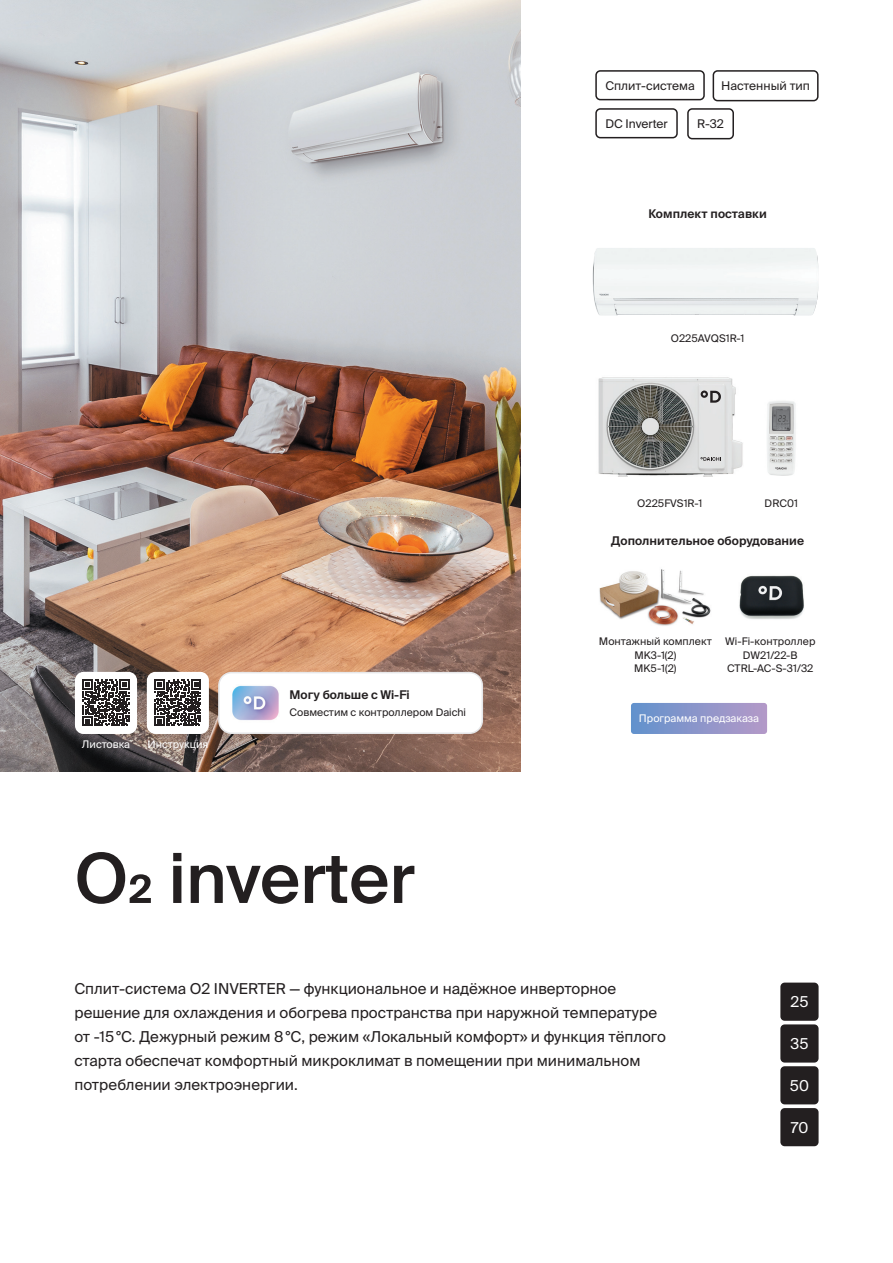
<style>
.page{position:relative;width:893px;height:1263px;background:#fff}
.page>*{position:absolute;margin:0;border:0;box-sizing:border-box;transform-origin:0 0}
.t1{font:500 69px "Suisse Intl";color:#231f20}
.t2{font:15px/24px "Suisse Intl";color:#231f20}
.t3{font:15px "Suisse Intl";color:#fff}
.Table_title{font:600 12px "Suisse Intl";letter-spacing:.005em;color:#231f20}
.t4{font:12px "Suisse Intl";color:#231f20}
.Picture_sign{font:10.5px/13.5px "Suisse Intl";color:#231f20;text-align:center}
.t5{font:10.5px "Suisse Intl";color:#fff}
</style>
<div class="page">
<img style="left:0;top:0;width:520px;height:771px">
<img style="left:593px;top:248px;width:39px;height:68px">
<img style="left:599px;top:569px;width:112px;height:57px">
<div style="left:219px;top:673px;width:263px;height:60px;background:#fff;border-radius:13px"></div>
<div style="left:218px;top:672px;width:265px;height:62px;border:2px solid #e6e7e9;border-radius:13px"></div>
<img style="left:232px;top:685px;width:47px;height:35px">
<div style="left:595px;top:70px;width:110px;height:30px;border:2px solid #231f20;border-radius:4px"></div>
<div style="left:780px;top:982px;width:39px;height:39px;background:#231f20;border-radius:4px"></div>
<div style="left:780px;top:1024px;width:39px;height:38px;background:#231f20;border-radius:4px"></div>
<div style="left:780px;top:1066px;width:39px;height:38px;background:#231f20;border-radius:4px"></div>
<div style="left:780px;top:1108px;width:39px;height:38px;background:#231f20;border-radius:4px"></div>
<div style="left:75px;top:672px;width:62px;height:62px;background:#fff;border-radius:9px"></div>
<svg style="left:83px;top:680px;width:46px;height:46px"></svg>
<div style="left:147px;top:672px;width:62px;height:62px;background:#fff;border-radius:9px"></div>
<svg style="left:155px;top:680px;width:46px;height:46px"></svg>
<img style="left:739px;top:575px;width:65px;height:44px">
<img style="left:767px;top:401px;width:29px;height:75px">
<div style="left:713px;top:70px;width:106px;height:31px;border:2px solid #231f20;border-radius:4px"></div>
<img style="left:598px;top:377px;width:145px;height:100px">
<svg style="left:701px;top:390px;width:20px;height:13px"></svg>
<svg style="left:700px;top:457px;width:21px;height:4px"></svg>
<div style="left:595px;top:108px;width:83px;height:30px;border:2px solid #231f20;border-radius:4px"></div>
<div style="left:687px;top:108px;width:47px;height:31px;border:2px solid #231f20;border-radius:4px"></div>
<svg style="left:631px;top:703px;width:136px;height:31px;background:#8b95ca"></svg>
<p class="t4" style="left:605px;top:78px;width:91px">Сплит-система</p>
<p class="t4" style="left:721px;top:79px;width:90px">Настенный тип</p>
<p class="t4" style="left:605px;top:116px;width:64px">DC Inverter</p>
<p class="t4" style="left:697px;top:117px;width:28px">R-32</p>
<p class="Table_title" style="left:648px;top:207px;width:120px">Комплект поставки</p>
<p class="Picture_sign" style="left:671px;top:331px;width:75px">O225AVQS1R-1</p>
<p class="Picture_sign" style="left:637px;top:496px;width:67px">O225FVS1R-1</p>
<p class="Picture_sign" style="left:765px;top:496px;width:35px">DRC01</p>
<p class="Table_title" style="left:611px;top:534px;width:194px">Дополнительное оборудование</p>
<p class="Table_title" style="left:290px;top:688px;width:121px">Могу больше с Wi-Fi</p>
<p class="t5" style="left:82px;top:738px;width:50px">Листовка</p>
<p class="t5" style="left:147px;top:738px;width:62px">Инструкция</p>
<p class="Picture_sign" style="left:290px;top:705px;width:178px">Совместим с контроллером Daichi</p>
<p class="t1" style="left:74px;top:839px;width:342px">O2 inverter</p>
<p class="Picture_sign" style="left:599px;top:635px;width:114px">Монтажный комплект</p>
<p class="Picture_sign" style="left:634px;top:648px;width:43px">MK3-1(2)</p>
<p class="Picture_sign" style="left:634px;top:662px;width:44px">MK5-1(2)</p>
<p class="Picture_sign" style="left:725px;top:635px;width:92px">Wi-Fi-контроллер<br>DW21/22-B</p>
<p class="Picture_sign" style="left:727px;top:662px;width:88px">CTRL-AC-S-31/32</p>
<p class="t5" style="left:639px;top:712px;width:122px">Программа предзаказа</p>
<p class="t2" style="left:74px;top:977px;width:593px">Сплит-система O2 INVERTER — функциональное и надёжное инверторное решение для охлаждения и обогрева пространства при наружной температуре от -15°С. Дежурный режим 8°С, режим «Локальный комфорт» и функция тёплого старта обеспечат комфортный микроклимат в помещении при минимальном потреблении электроэнергии.</p>
<p class="t3" style="left:790px;top:993px;width:19px">25</p>
<p class="t3" style="left:790px;top:1035px;width:19px">35</p>
<p class="t3" style="left:790px;top:1077px;width:21px">50</p>
<p class="t3" style="left:791px;top:1119px;width:19px">70</p>
</div>
